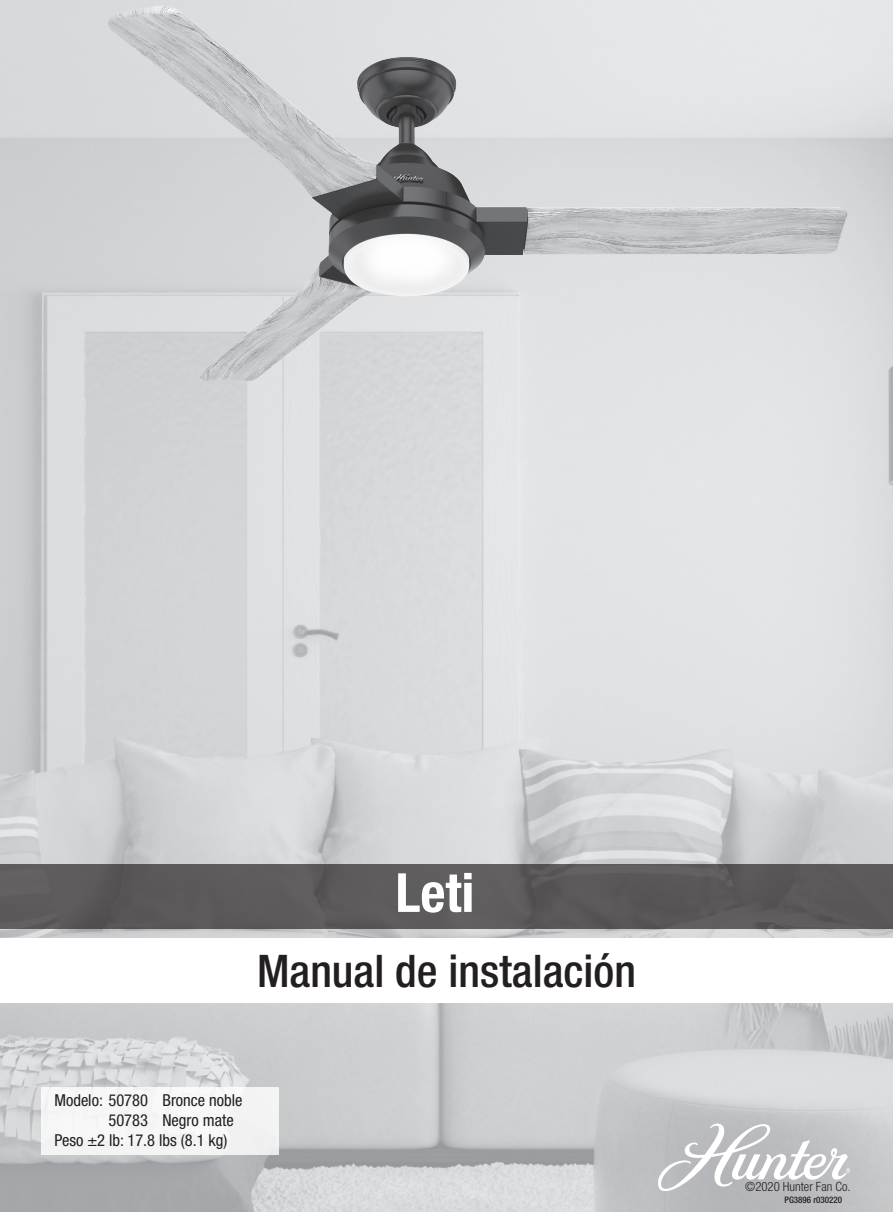
<style>
.page{position:relative;width:893px;height:1212px;background:#fff}
.page>*{position:absolute;margin:0;border:0;box-sizing:border-box;transform-origin:0 0}
.t1{font:700 condensed 54px "Helvetica Neue LT Std";color:#fff}
.t2{font:500 condensed 45px "Helvetica Neue LT Std";color:#231f20}
.t3{font:condensed 16.5px "Helvetica Neue LT Std";color:#231f20}
.t4{font:300 condensed 12.75px "Helvetica Neue LT Std";color:#231f20}
.t5{font:500 condensed 9px "Helvetica Neue LT Std";color:#231f20}
</style>
<div class="page">
<img style="left:0;top:0;width:893px;height:1212px">
<div style="left:0;top:939px;width:893px;height:64px;background:#fff"></div>
<svg style="left:658px;top:1123px;width:192px;height:68px"></svg>
<div style="left:0;top:864px;width:893px;height:64px;background:#5c5a5b"></div>
<div style="left:41px;top:1087px;width:238px;height:68px;background:#f5f5f6"></div>
<img style="left:108px;top:6px;width:740px;height:375px">
<p class="t1" style="left:395px;top:860px;width:80px">Leti</p>
<p class="t2" style="left:257px;top:944px;width:380px">Manual de instalación</p>
<p class="t3" style="left:54px;top:1091px;width:190px">Modelo: 50780 Bronce noble</p>
<p class="t3" style="left:108px;top:1110px;width:127px">50783 Negro mate</p>
<p class="t3" style="left:54px;top:1130px;width:175px">Peso ±2 lb: 17.8 lbs (8.1 kg)</p>
<p class="t4" style="left:745px;top:1179px;width:107px">©2020 Hunter Fan Co.</p>
<p class="t5" style="left:784px;top:1194px;width:59px">PG3896 r030220</p>
</div>
